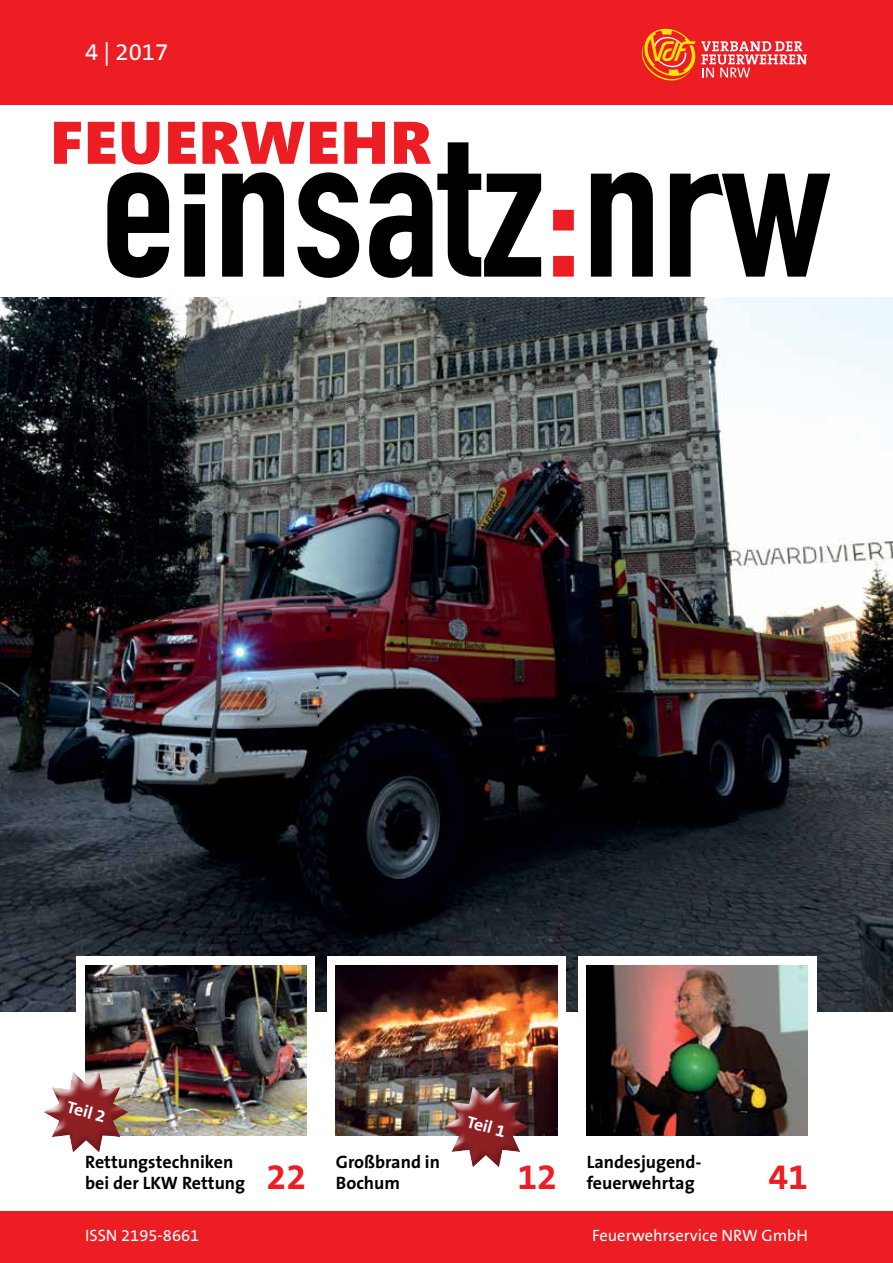
<style>
.page{position:relative;width:893px;height:1263px;background:#fff}
.page>*{position:absolute;margin:0;border:0;box-sizing:border-box;transform-origin:0 0}
.t1{font:900 60px "Segoe";letter-spacing:.01em;color:#ed1d24}
.t2{font:700 36px "The Sans B W7";color:#ed1d24}
.t3{font:24px "The Sans B W5 Plain";color:#fff}
.t4{font:700 18px/21.6px "The Sans";color:#000}
.t5{font:700 16.95px "The Sans B W7";color:#fff;scale:1.05 1}
.t6{font:16.5px "The Sans B W5 Plain";color:#fff}
.s1{font-family:"The Sans B W7";font-size:36px;color:#ed1d24}
</style>
<div class="page">
<img style="left:0;top:298px;width:893px;height:714px">
<div style="left:0;top:0;width:893px;height:104px;background:#ed1d24"></div>
<svg style="left:641px;top:29px;width:166px;height:52px"></svg>
<svg style="left:553px;top:210px;width:21px;height:67px"></svg>
<svg style="left:107px;top:142px;width:434px;height:136px"></svg>
<svg style="left:591px;top:172px;width:239px;height:105px"></svg>
<div style="left:77px;top:957px;width:238px;height:119px;background:#fff"></div>
<div style="left:327px;top:957px;width:239px;height:119px;background:#fff"></div>
<div style="left:578px;top:957px;width:238px;height:119px;background:#fff"></div>
<img style="left:85px;top:965px;width:221px;height:170px">
<img style="left:336px;top:965px;width:221px;height:170px">
<img style="left:587px;top:965px;width:221px;height:170px">
<div style="left:0;top:1212px;width:893px;height:51px;background:#ed1d24"></div>
<div style="left:42px;top:1070px;width:89px;height:82px;background:#000;opacity:.2"></div>
<div style="left:442px;top:1085px;width:88px;height:82px;background:#000;opacity:.2"></div>
<h3 class="t3" style="left:85px;top:37px;width:85px">4 | 2017</h3>
<h1 class="t1" style="left:50px;top:107px;width:383px">FEUERWEHR</h1>
<p class="t5" style="left:70px;top:1096px;width:39px;rotate:15deg">Teil 2</p>
<p class="t5" style="left:470px;top:1111px;width:39px;rotate:15deg">Teil 1</p>
<p class="t4" style="left:336px;top:1150px;width:106px">Großbrand in<br>Bochum</p>
<h2 class="t2" style="left:517px;top:1154px;width:41px">12</h2>
<p class="t4" style="left:85px;top:1150px;width:223px">Rettungstechniken<br>bei der LKW Rettung <span class="s1">22</span></p>
<p class="t6" style="left:85px;top:1225px;width:116px">ISSN 2195-8661</p>
<p class="t6" style="left:592px;top:1225px;width:217px">Feuerwehrservice NRW GmbH</p>
<p class="t4" style="left:587px;top:1150px;width:116px">Landesjugend&shy;feuerwehrtag</p>
<h2 class="t2" style="left:768px;top:1154px;width:41px">41</h2>
</div>
